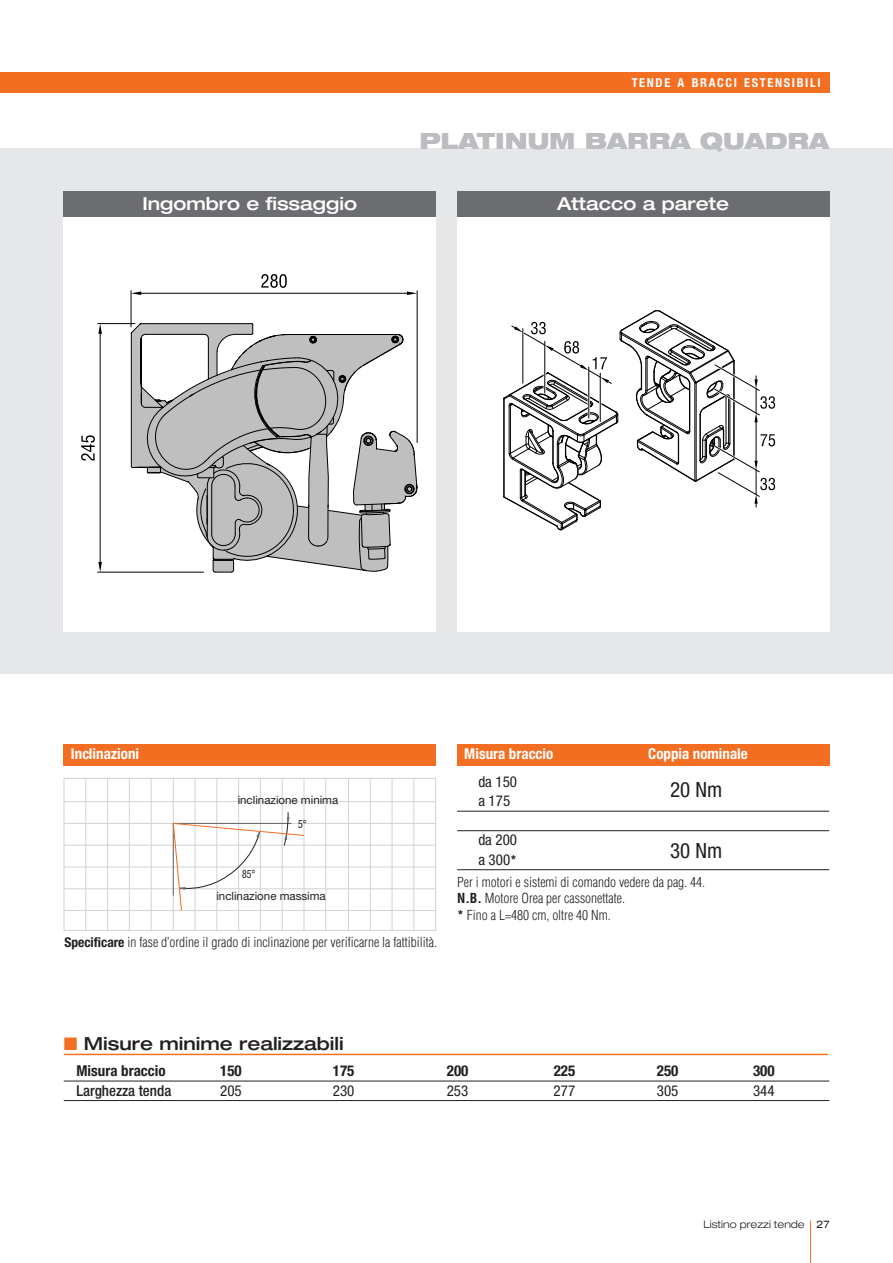
<style>
.page{position:relative;width:893px;height:1263px;background:#fff}
.page>*{position:absolute;margin:0;border:0;box-sizing:border-box;transform-origin:0 0}
.t1{font:900 expanded 22.5px "Helvetica Neue";color:#bcbdc0}
.t2{font:condensed 21px "Helvetica Neue";color:#231f20}
.t3{font:500 expanded 18px "Helvetica Neue";color:#fff}
.t4{font:500 expanded 18px "Helvetica Neue";color:#231f20}
.t5{font:700 condensed 15px "Helvetica Neue";color:#fff}
.t6{font:condensed 15px/19.5px "Helvetica Neue";color:#231f20}
.t7{font:700 condensed 15px "Helvetica Neue";color:#231f20}
.t8{font:500 condensed 15px "Helvetica Neue";color:#231f20}
.t9{font:300 condensed 13.5px/16.2px "Helvetica";color:#231f20}
.t10{font:700 condensed 12.3px "Helvetica Neue";letter-spacing:.13em;color:#fff}
.t11{font:11.55px "Helvetica Neue";color:#231f20}
.t12{font:condensed 11.55px "Helvetica Neue";color:#231f20;scale:.85 1}
.t13{font:300 expanded 10.5px "Helvetica Neue";color:#231f20}
.s1{font-family:"Helvetica Neue";font-weight:700}
.s2{font-family:"Helvetica";font-weight:700;font-size:13.5px}
.s3{font-weight:700}
.s4{color:#f36e21}
.s5{font-weight:400}
</style>
<div class="page">
<div style="left:0;top:72px;width:829px;height:21px;background:#f36e21"></div>
<div style="left:0;top:149px;width:893px;height:525px;background:#e6e7e9"></div>
<div style="left:64px;top:191px;width:372px;height:440px;background:#fff"></div>
<svg style="left:98px;top:324px;width:4px;height:10px"></svg>
<svg style="left:98px;top:562px;width:4px;height:10px"></svg>
<hr style="left:100px;top:333px;width:1px;height:230px;background:#000">
<hr style="left:98px;top:323px;width:37px;height:1px;background:#000">
<hr style="left:98px;top:572px;width:105px;height:1px;background:#000">
<svg style="left:407px;top:291px;width:10px;height:4px"></svg>
<svg style="left:132px;top:291px;width:9px;height:4px"></svg>
<hr style="left:140px;top:293px;width:268px;height:1px;background:#000">
<hr style="left:131px;top:291px;width:1px;height:36px;background:#000">
<hr style="left:417px;top:291px;width:1px;height:151px;background:#000">
<svg style="left:130px;top:323px;width:288px;height:250px"></svg>
<svg style="left:261px;top:274px;width:26px;height:14px"></svg>
<svg style="left:81px;top:435px;width:14px;height:26px"></svg>
<div style="left:457px;top:191px;width:372px;height:440px;background:#fff"></div>
<svg style="left:503px;top:310px;width:272px;height:221px"></svg>
<div style="left:64px;top:191px;width:372px;height:26px;background:#6c6d70"></div>
<div style="left:457px;top:191px;width:372px;height:26px;background:#6c6d70"></div>
<hr style="left:810px;top:1220px;width:1px;height:43px;background:#f36e21">
<hr style="left:64px;top:801px;width:372px;height:1px;background:#d1d2d4">
<hr style="left:64px;top:823px;width:372px;height:1px;background:#d1d2d4">
<hr style="left:64px;top:845px;width:372px;height:1px;background:#d1d2d4">
<hr style="left:64px;top:867px;width:372px;height:1px;background:#d1d2d4">
<hr style="left:64px;top:888px;width:372px;height:1px;background:#d1d2d4">
<hr style="left:64px;top:910px;width:372px;height:1px;background:#d1d2d4">
<hr style="left:64px;top:930px;width:372px;height:1px;background:#d1d2d4">
<hr style="left:64px;top:778px;width:372px;height:1px;background:#d1d2d4">
<hr style="left:173px;top:778px;width:1px;height:153px;background:#d1d2d4">
<hr style="left:195px;top:778px;width:1px;height:153px;background:#d1d2d4">
<hr style="left:217px;top:778px;width:1px;height:153px;background:#d1d2d4">
<hr style="left:238px;top:778px;width:1px;height:153px;background:#d1d2d4">
<hr style="left:260px;top:778px;width:1px;height:153px;background:#d1d2d4">
<hr style="left:282px;top:778px;width:1px;height:153px;background:#d1d2d4">
<hr style="left:304px;top:778px;width:1px;height:153px;background:#d1d2d4">
<hr style="left:325px;top:778px;width:1px;height:153px;background:#d1d2d4">
<hr style="left:348px;top:778px;width:1px;height:153px;background:#d1d2d4">
<hr style="left:370px;top:778px;width:1px;height:153px;background:#d1d2d4">
<hr style="left:392px;top:778px;width:1px;height:153px;background:#d1d2d4">
<hr style="left:414px;top:778px;width:1px;height:153px;background:#d1d2d4">
<hr style="left:435px;top:778px;width:1px;height:153px;background:#d1d2d4">
<hr style="left:64px;top:778px;width:1px;height:153px;background:#d1d2d4">
<hr style="left:86px;top:778px;width:1px;height:153px;background:#d1d2d4">
<hr style="left:107px;top:778px;width:1px;height:153px;background:#d1d2d4">
<hr style="left:129px;top:778px;width:1px;height:153px;background:#d1d2d4">
<hr style="left:151px;top:778px;width:1px;height:153px;background:#d1d2d4">
<svg style="left:172px;top:812px;width:133px;height:99px"></svg>
<div style="left:64px;top:744px;width:372px;height:21px;background:#f36e21"></div>
<hr style="left:64px;top:1054px;width:764px;height:1px;background:#f36e21">
<hr style="left:64px;top:1081px;width:765px;height:1px;background:#231f20">
<hr style="left:64px;top:1100px;width:765px;height:1px;background:#231f20">
<div style="left:457px;top:744px;width:372px;height:21px;background:#f36e21"></div>
<hr style="left:457px;top:811px;width:372px;height:1px;background:#231f20">
<hr style="left:457px;top:830px;width:372px;height:1px;background:#231f20">
<hr style="left:457px;top:869px;width:372px;height:1px;background:#231f20">
<p class="t10" style="left:632px;top:78px;width:190px">TENDE A BRACCI ESTENSIBILI</p>
<h1 class="t1" style="left:419px;top:132px;width:411px">PLATINUM BARRA QUADRA</h1>
<h3 class="t3" style="left:142px;top:197px;width:216px">Ingombro e fissaggio</h3>
<h3 class="t3" style="left:557px;top:197px;width:173px">Attacco a parete</h3>
<p class="t5" style="left:71px;top:748px;width:70px">Inclinazioni</p>
<p class="t11" style="left:238px;top:795px;width:102px">inclinazione minima</p>
<p class="t12" style="left:242px;top:870px;width:17px">85°</p>
<p class="t12" style="left:298px;top:819px;width:12px">5°</p>
<p class="t11" style="left:216px;top:892px;width:111px">inclinazione massima</p>
<p class="t9" style="left:64px;top:935px;width:374px"><span class="s1">Specificare</span> in fase d’ordine il grado di inclinazione per verificarne la fattibilità.</p>
<p class="t5" style="left:464px;top:748px;width:91px">Misura braccio</p>
<p class="t5" style="left:648px;top:748px;width:101px">Coppia nominale</p>
<p class="t6" style="left:478px;top:773px;width:40px">da 150 a 175</p>
<p class="t6" style="left:478px;top:831px;width:40px">da 200 a 300<span class="s2">*</span></p>
<p class="t9" style="left:457px;top:875px;width:250px">Per i motori e sistemi di comando vedere da pag. 44.<br><span class="s3">N.B.</span> Motore Orea per cassonettate.<br><span class="s3">*</span> Fino a L=480 cm, oltre 40 Nm.</p>
<h2 class="t2" style="left:670px;top:782px;width:53px">20 Nm</h2>
<h2 class="t2" style="left:670px;top:843px;width:53px">30 Nm</h2>
<h3 class="t4" style="left:64px;top:1037px;width:281px"><span class="s4">■</span> Misure minime realizzabili</h3>
<p class="t7" style="left:77px;top:1065px;width:91px">Misura braccio</p>
<p class="t7" style="left:220px;top:1065px;width:23px">150</p>
<p class="t7" style="left:333px;top:1065px;width:23px">175</p>
<p class="t7" style="left:447px;top:1065px;width:23px">200</p>
<p class="t7" style="left:554px;top:1065px;width:23px">225</p>
<p class="t7" style="left:657px;top:1065px;width:23px">250</p>
<p class="t7" style="left:753px;top:1065px;width:23px">300</p>
<p class="t8" style="left:77px;top:1085px;width:96px">Larghezza tenda</p>
<p class="t6" style="left:220px;top:1082px;width:23px">205</p>
<p class="t6" style="left:333px;top:1082px;width:23px">230</p>
<p class="t6" style="left:447px;top:1082px;width:23px">253</p>
<p class="t6" style="left:554px;top:1082px;width:23px">277</p>
<p class="t6" style="left:657px;top:1082px;width:23px">305</p>
<p class="t6" style="left:753px;top:1082px;width:23px">344</p>
<p class="t13" style="left:703px;top:1220px;width:128px">Listino prezzi tende <span class="s5">27</span></p>
</div>
